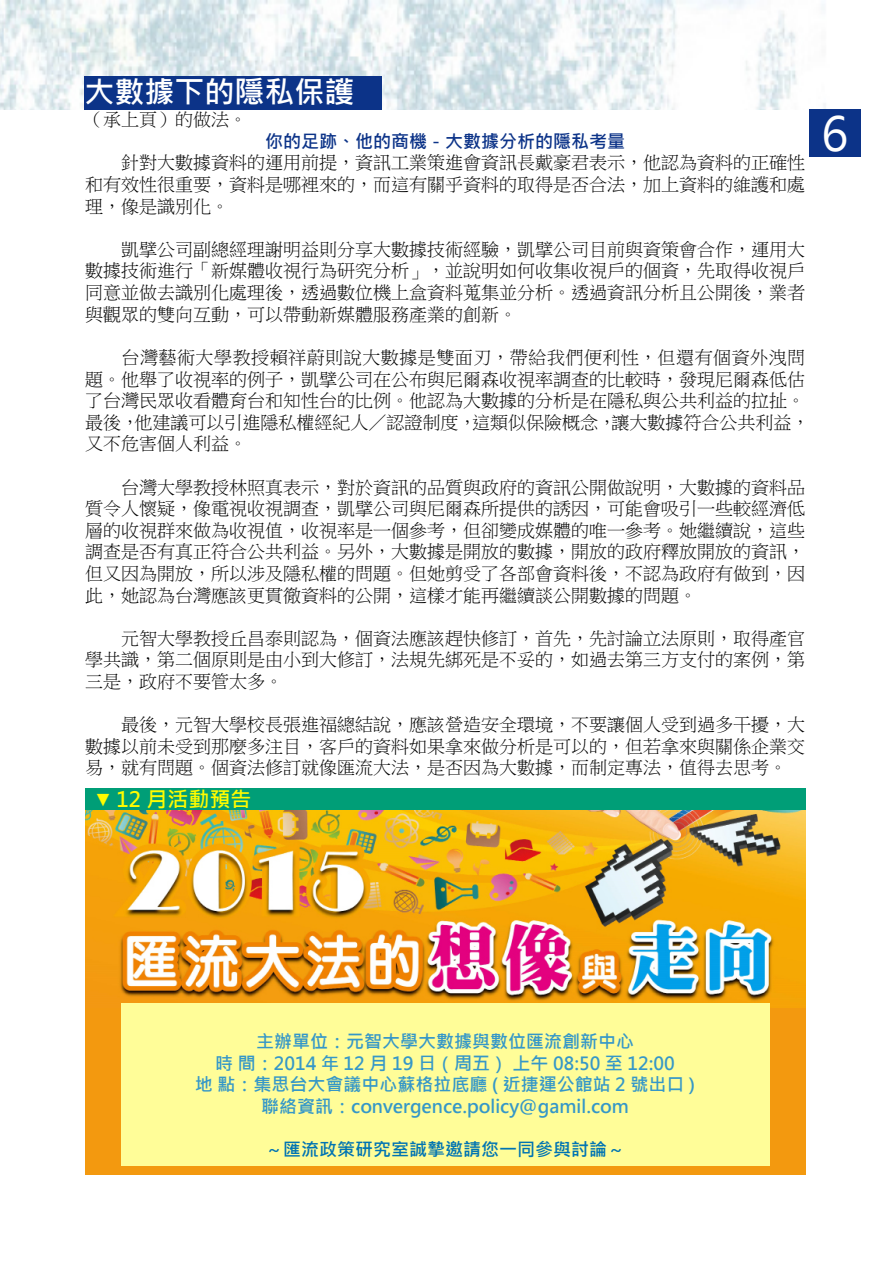
<style>
.page{position:relative;width:893px;height:1263px;background:#fff}
.page>*{position:absolute;margin:0;border:0;box-sizing:border-box;transform-origin:0 0}
.t1{font:46.5px "Microsoft Jheng Hei";color:#fff}
.t2{font:700 30px "Microsoft Jheng Hei";color:#fff}
.t3{font:700 21px "Microsoft Jheng Hei";color:#fffc00}
.t4{font:18px/21.6px "Ming Li U";color:#000;text-align:justify}
.t5{font:700 18px/21.6px "Microsoft Jheng Hei";color:#3597c8;text-align:center}
.t6{font:700 18px "Microsoft Jheng Hei";color:#0074b2}
.t7{font:700 18px "Microsoft Jheng Hei";color:#0c3388}
.s1{font-size:18px}
</style>
<div class="page">
<img style="left:0;top:0;width:826px;height:110px">
<div style="left:809px;top:109px;width:51px;height:48px;background:#0c3388"></div>
<img style="left:85px;top:810px;width:720px;height:198px">
<div style="left:85px;top:788px;width:720px;height:21px;background:#009e77"></div>
<div style="left:85px;top:1008px;width:720px;height:167px;background:#f3990f"></div>
<div style="left:121px;top:1003px;width:648px;height:163px;background:#fffd98"></div>
<div style="left:85px;top:76px;width:297px;height:33px;background:#0c3388"></div>
<h2 class="t2" style="left:85px;top:73px;width:271px">大數據下的隱私保護</h2>
<p class="t4" style="left:85px;top:109px;width:163px">（承上頁）的做法。</p>
<p class="t7" style="left:265px;top:131px;width:361px">你的足跡、他的商機－大數據分析的隱私考量</p>
<p class="t4" style="left:85px;top:152px;width:721px">　　針對大數據資料的運用前提，資訊工業策進會資訊長戴豪君表示，他認為資料的正確性和有效性很重要，資料是哪裡來的，而這有關乎資料的取得是否合法，加上資料的維護和處理，像是識別化。</p>
<p class="t4" style="left:85px;top:239px;width:721px">　　凱擘公司副總經理謝明益則分享大數據技術經驗，凱擘公司目前與資策會合作，運用大數據技術進行「新媒體收視行為研究分析」，並說明如何收集收視戶的個資，先取得收視戶同意並做去識別化處理後，透過數位機上盒資料蒐集並分析。透過資訊分析且公開後，業者與觀眾的雙向互動，可以帶動新媒體服務產業的創新。</p>
<p class="t4" style="left:85px;top:347px;width:726px;text-align:left">　　台灣藝術大學教授賴祥蔚則說大數據是雙面刃，帶給我們便利性，但還有個資外洩問題。他舉了收視率的例子，凱擘公司在公布與尼爾森收視率調查的比較時，發現尼爾森低估了台灣民眾收看體育台和知性台的比例。他認為大數據的分析是在隱私與公共利益的拉扯。最後，他建議可以引進隱私權經紀人／認證制度，這類似保險概念，讓大數據符合公共利益，又不危害個人利益。</p>
<p class="t4" style="left:85px;top:476px;width:721px">　　台灣大學教授林照真表示，對於資訊的品質與政府的資訊公開做說明，大數據的資料品質令人懷疑，像電視收視調查，凱擘公司與尼爾森所提供的誘因，可能會吸引一些較經濟低層的收視群來做為收視值，收視率是一個參考，但卻變成媒體的唯一參考。她繼續說，這些調查是否有真正符合公共利益。另外，大數據是開放的數據，開放的政府釋放開放的資訊，但又因為開放，所以涉及隱私權的問題。但她剪受了各部會資料後，不認為政府有做到，因此，她認為台灣應該更貫徹資料的公開，這樣才能再繼續談公開數據的問題。</p>
<p class="t4" style="left:85px;top:627px;width:721px">　　元智大學教授丘昌泰則認為，個資法應該趕快修訂，首先，先討論立法原則，取得產官學共識，第二個原則是由小到大修訂，法規先綁死是不妥的，如過去第三方支付的案例，第三是，政府不要管太多。</p>
<p class="t4" style="left:85px;top:714px;width:721px">　　最後，元智大學校長張進福總結說，應該營造安全環境，不要讓個人受到過多干擾，大數據以前未受到那麼多注目，客戶的資料如果拿來做分析是可以的，但若拿來與關係企業交易，就有問題。個資法修訂就像匯流大法，是否因為大數據，而制定專法，值得去思考。</p>
<p class="t3" style="left:94px;top:786px;width:159px"><span class="s1">▼</span> 12 月活動預告</p>
<h1 class="t1" style="left:821px;top:105px;width:28px">6</h1>
<p class="t5" style="left:195px;top:1031px;width:502px">主辦單位：元智大學大數據與數位匯流創新中心<br>時 間：2014 年 12 月 19 日（周五） 上午 08:50 至 12:00<br>地 點：集思台大會議中心蘇格拉底廳 ( 近捷運公館站 2 號出口 )聯絡資訊：convergence.policy@gamil.com</p>
<p class="t6" style="left:265px;top:1138px;width:361px">～匯流政策研究室誠摯邀請您一同參與討論～</p>
</div>
